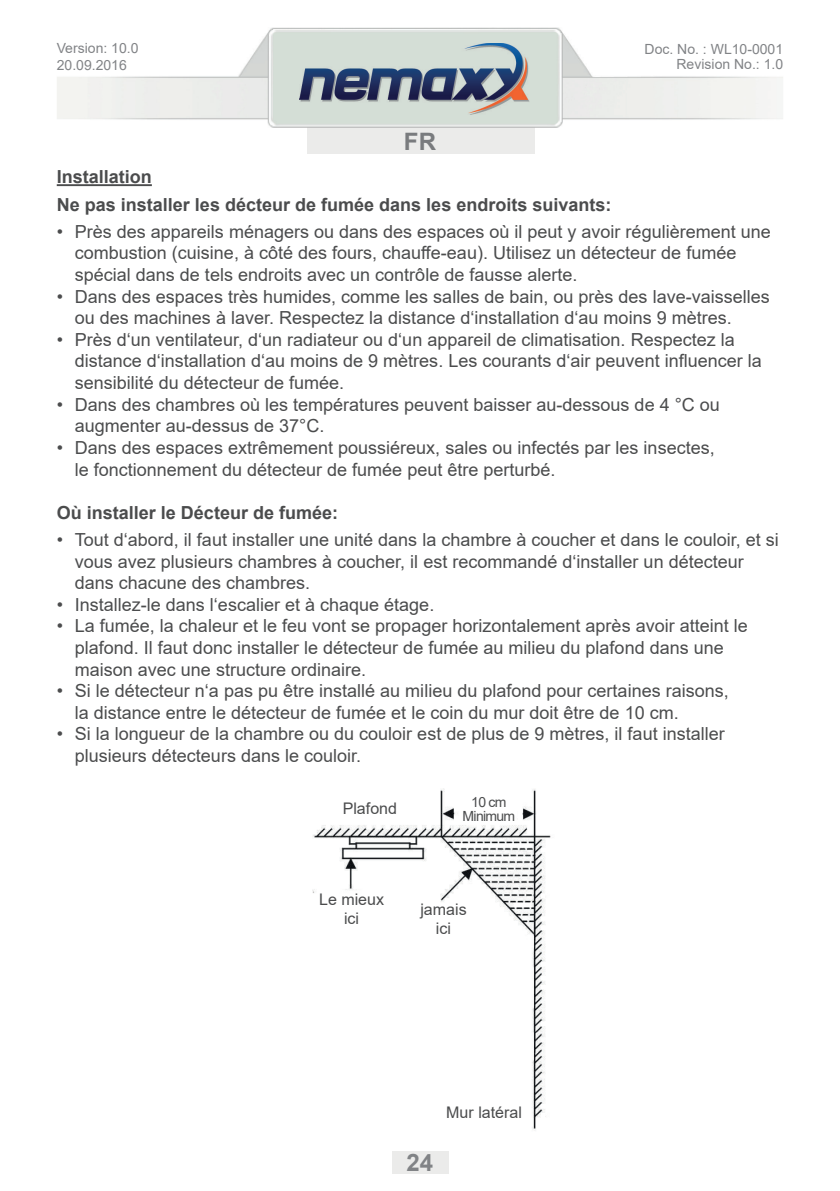
<style>
.page{position:relative;width:840px;height:1191px;background:#fff}
.page>*{position:absolute;margin:0;border:0;box-sizing:border-box;transform-origin:0 0}
.t1{font:700 24px "Arial";color:#818386}
.t2{font:700 24px "Arial";color:#797b7e}
.t3{font:18px/21.6px "Arial";color:#4b4c4d}
.t4{font:700 18px/27.2px "Arial";color:#4b4c4d}
.t5{font:16px/19.2px "Arial";color:#4b4c4d;text-align:center}
.t6{font:14px/15px "Arial";color:#818386;text-align:right}
.t7{font:14px/14px "Arial";letter-spacing:-.05em;color:#4b4c4d;text-align:center}
</style>
<div class="page">
<div style="left:307px;top:125px;width:227px;height:29px;background:#ebebea"></div>
<img style="left:57px;top:27px;width:725px;height:101px">
<img style="left:300px;top:43px;width:229px;height:71px">
<div style="left:391px;top:1151px;width:57px;height:23px;background:#ebebea"></div>
<hr style="left:57px;top:184px;width:95px;height:2px;background:#4b4c4d">
<img style="left:312px;top:788px;width:239px;height:343px">
<p class="t6" style="left:57px;top:39px;width:83px;line-height:16.8px;text-align:left">Version: 10.0<br>20.09.2016</p>
<p class="t6" style="left:644px;top:42px;width:140px">Doc. No. : WL10-0001<br>Revision No.: 1.0</p>
<h1 class="t2" style="left:404px;top:125px;width:33px">FR</h1>
<p class="t4" style="left:57px;top:163px;width:556px">Installation<br>Ne pas installer les décteur de fumée dans les endroits suivants:</p>
<p class="t3" style="left:75px;top:220px;width:697px;text-indent:-18px">• Près des appareils ménagers ou dans des espaces où il peut y avoir régulièrement une combustion (cuisine, à côté des fours, chauffe-eau). Utilisez un détecteur de fumée spécial dans de tels endroits avec un contrôle de fausse alerte.</p>
<p class="t3" style="left:75px;top:285px;width:696px;text-indent:-18px">• Dans des espaces très humides, comme les salles de bain, ou près des lave-vaisselles ou des machines à laver. Respectez la distance d‘installation d‘au moins 9 mètres.</p>
<p class="t3" style="left:75px;top:328px;width:688px;text-indent:-18px">• Près d‘un ventilateur, d‘un radiateur ou d‘un appareil de climatisation. Respectez la distance d‘installation d‘au moins de 9 mètres. Les courants d‘air peuvent influencer la sensibilité du détecteur de fumée.</p>
<p class="t3" style="left:75px;top:393px;width:646px;text-indent:-18px">• Dans des chambres où les températures peuvent baisser au-dessous de 4 °C ou augmenter au-dessus de 37°C.</p>
<p class="t3" style="left:75px;top:436px;width:641px;text-indent:-18px">• Dans des espaces extrêmement poussiéreux, sales ou infectés par les insectes, le fonctionnement du détecteur de fumée peut être perturbé.</p>
<p class="t4" style="left:57px;top:499px;width:283px">Où installer le Décteur de fumée:</p>
<p class="t3" style="left:75px;top:529px;width:705px;text-indent:-18px">• Tout d‘abord, il faut installer une unité dans la chambre à coucher et dans le couloir, et si vous avez plusieurs chambres à coucher, il est recommandé d‘installer un détecteur dans chacune des chambres.</p>
<p class="t3" style="left:57px;top:593px;width:379px">• Installez-le dans l‘escalier et à chaque étage.</p>
<p class="t3" style="left:75px;top:615px;width:674px;text-indent:-18px">• La fumée, la chaleur et le feu vont se propager horizontalement après avoir atteint le plafond. Il faut donc installer le détecteur de fumée au milieu du plafond dans une maison avec une structure ordinaire.</p>
<p class="t3" style="left:75px;top:680px;width:655px;text-indent:-18px">• Si le détecteur n‘a pas pu être installé au milieu du plafond pour certaines raisons, la distance entre le détecteur de fumée et le coin du mur doit être de 10 cm.</p>
<p class="t3" style="left:75px;top:723px;width:651px;text-indent:-18px">• Si la longueur de la chambre ou du couloir est de plus de 9 mètres, il faut installer plusieurs détecteurs dans le couloir.</p>
<p class="t5" style="left:342px;top:799px;width:56px">Plafond</p>
<p class="t7" style="left:462px;top:794px;width:54px">10 cm<br>Minimum</p>
<p class="t5" style="left:319px;top:889px;width:66px">Le mieux ici</p>
<p class="t5" style="left:420px;top:899px;width:48px">jamais ici</p>
<h1 class="t1" style="left:406px;top:1146px;width:28px">24</h1>
<p class="t5" style="left:446px;top:1102px;width:77px">Mur latéral</p>
</div>
